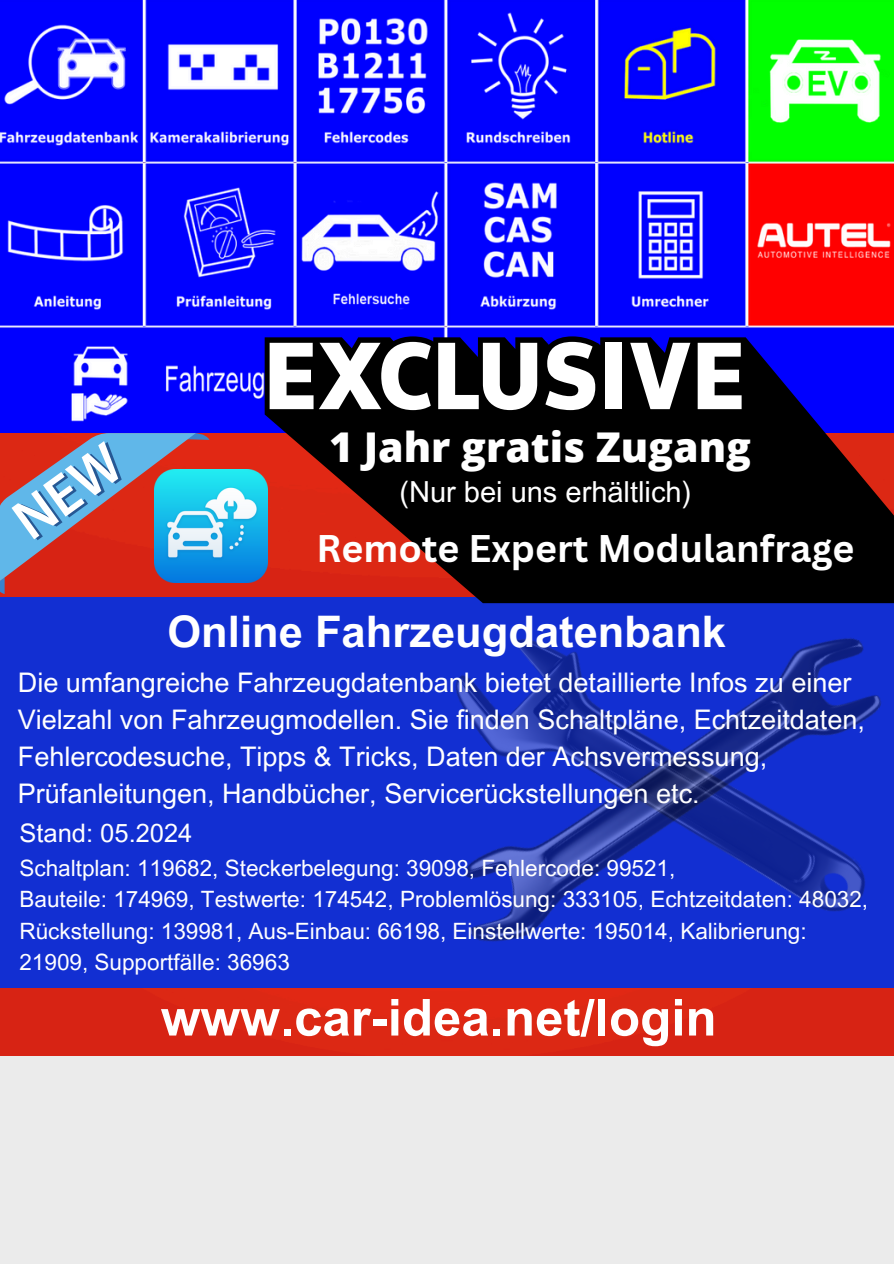
<style>
.page{position:relative;width:894px;height:1264px;background:#fff}
.page>*{position:absolute;margin:0;border:0;box-sizing:border-box;transform-origin:0 0}
.t1{font:700 51px "Arial MT Pro";color:#fff}
.t2{font:700 43.5px "Arial MT Pro";color:#fff}
.t3{font:800 40.95px "Open Sans";color:#fff}
.t4{font:700 37.5px "Canva Sans";color:#fff}
.t5{font:28.95px "Arial MT Pro";color:#fff}
.t6{font:27px/37.2px "Arial MT Pro";color:#fff}
.t7{font:25.5px "Arial MT Pro";color:#fff}
.t8{font:22.5px/31.5px "Arial MT Pro";color:#fff}
</style>
<div class="page">
<div style="left:0;top:0;width:893px;height:1263px;background:#ebebeb"></div>
<div style="left:0;top:596px;width:893px;height:392px;background:#122fd2"></div>
<img style="left:455px;top:603px;width:438px;height:339px">
<img style="left:0;top:0;width:893px;height:596px">
<img style="left:0;top:988px;width:893px;height:67px">
<svg style="left:264px;top:336px;width:629px;height:267px;fill:#000"></svg>
<svg style="left:269px;top:343px;width:44px;height:66px"></svg>
<svg style="left:319px;top:342px;width:111px;height:68px"></svg>
<svg style="left:438px;top:343px;width:99px;height:67px"></svg>
<svg style="left:545px;top:342px;width:50px;height:68px"></svg>
<div style="left:605px;top:343px;width:17px;height:66px;background:#fff"></div>
<svg style="left:630px;top:343px;width:60px;height:66px"></svg>
<svg style="left:697px;top:343px;width:44px;height:66px"></svg>
<img style="left:209px;top:469px;width:58px;height:113px">
<svg style="left:0;top:433px;width:209px;height:161px"></svg>
<h3 class="t3" style="left:329px;top:418px;width:423px">1 Jahr gratis Zugang</h3>
<h3 class="t5" style="left:399px;top:480px;width:293px">(Nur bei uns erhältlich)</h3>
<p class="t4" style="left:316px;top:522px;width:539px">Remote Expert Modulanfrage</p>
<p class="t2" style="left:167px;top:615px;width:560px">Online Fahrzeugdatenbank</p>
<p class="t6" style="left:18px;top:667px;width:848px">Die umfangreiche Fahrzeugdatenbank bietet detaillierte Infos zu einer Vielzahl von Fahrzeugmodellen. Sie finden Schaltpläne, Echtzeitdaten, Fehlercodesuche, Tipps &amp; Tricks, Daten der Achsvermessung, Prüfanleitungen, Handbücher, Servicerückstellungen etc.</p>
<h2 class="t7" style="left:19px;top:823px;width:174px">Stand: 05.2024</h2>
<p class="t8" style="left:19px;top:855px;width:657px">Schaltplan: 119682, Steckerbelegung: 39098, Fehlercode: 99521,</p>
<p class="t8" style="left:19px;top:886px;width:850px">Bauteile: 174969, Testwerte: 174542, Problemlösung: 333105, Echtzeitdaten: 48032,<br>Rückstellung: 139981, Aus-Einbau: 66198, Einstellwerte: 195014, Kalibrierung:<br>21909, Supportfälle: 36963</p>
<p class="t1" style="left:161px;top:998px;width:557px">www.car-idea.net/login</p>
</div>
